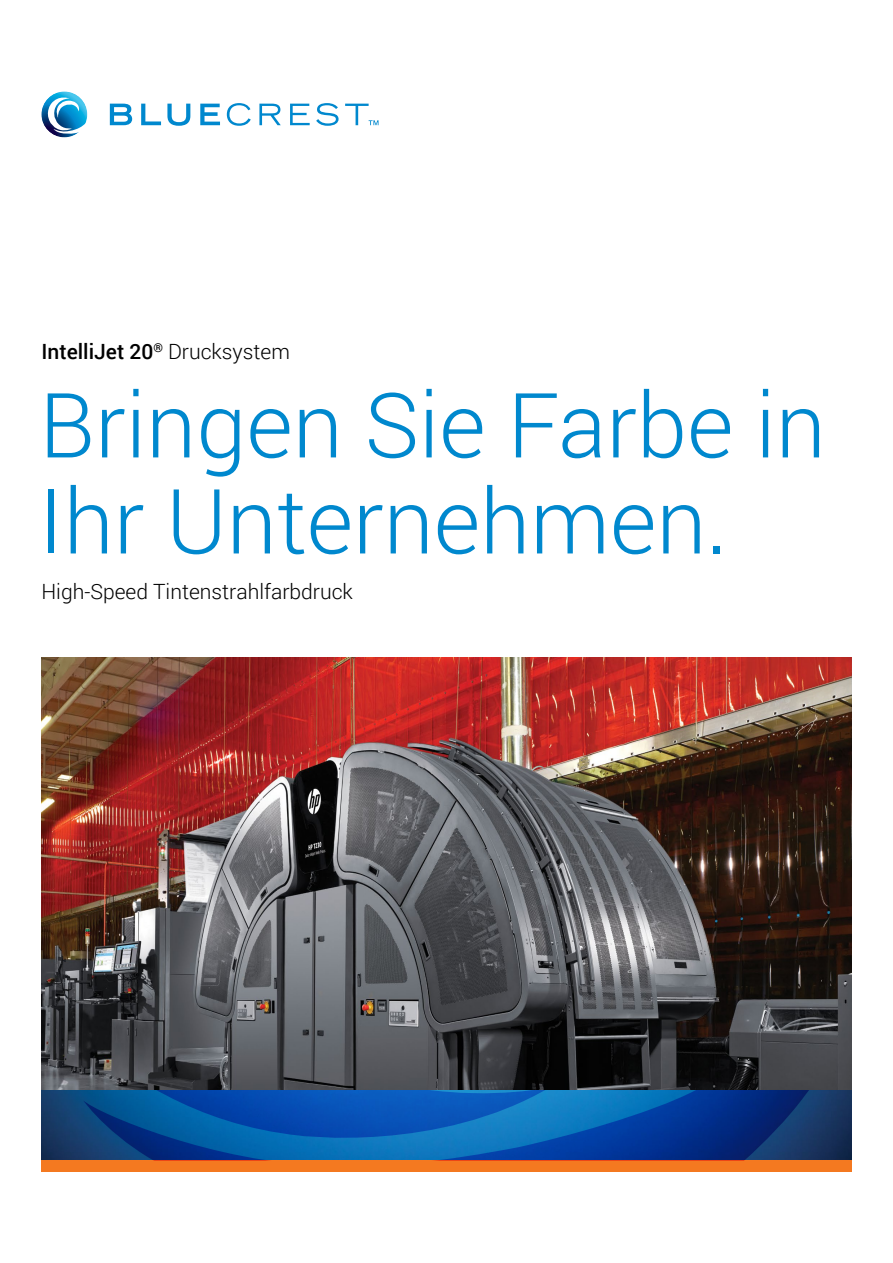
<style>
.page{position:relative;width:893px;height:1263px;background:#fff}
.page>*{position:absolute;margin:0;border:0;box-sizing:border-box;transform-origin:0 0}
.t1{font:300 90px/96px "Roboto";color:#0088ce}
.t2{font:300 21px "Roboto";color:#000}
.t3{font:500 21px "Roboto";color:#000}
.s1{font-weight:300}
</style>
<div class="page">
<img style="left:41px;top:657px;width:810px;height:433px">
<div style="left:41px;top:1160px;width:810px;height:11px;background:#f47920"></div>
<svg style="left:41px;top:1090px;width:42px;height:63px;background:#153c69"></svg>
<svg style="left:83px;top:1090px;width:768px;height:70px;background:#0850a0"></svg>
<svg style="left:41px;top:91px;width:46px;height:46px"></svg>
<svg style="left:110px;top:104px;width:22px;height:21px"></svg>
<svg style="left:141px;top:104px;width:20px;height:21px"></svg>
<svg style="left:167px;top:104px;width:23px;height:22px"></svg>
<svg style="left:200px;top:104px;width:20px;height:21px"></svg>
<svg style="left:227px;top:103px;width:24px;height:23px"></svg>
<svg style="left:259px;top:104px;width:22px;height:21px"></svg>
<svg style="left:290px;top:104px;width:20px;height:21px"></svg>
<svg style="left:316px;top:103px;width:23px;height:23px"></svg>
<svg style="left:345px;top:104px;width:33px;height:21px"></svg>
<p class="t3" style="left:41px;top:337px;width:250px">IntelliJet 20<sup>®</sup> <span class="s1">Drucksystem</span></p>
<p class="t1" style="left:39px;top:374px;width:788px">Bringen Sie Farbe in<br>Ihr Unternehmen.</p>
<p class="t2" style="left:41px;top:577px;width:313px">High-Speed Tintenstrahlfarbdruck</p>
</div>
